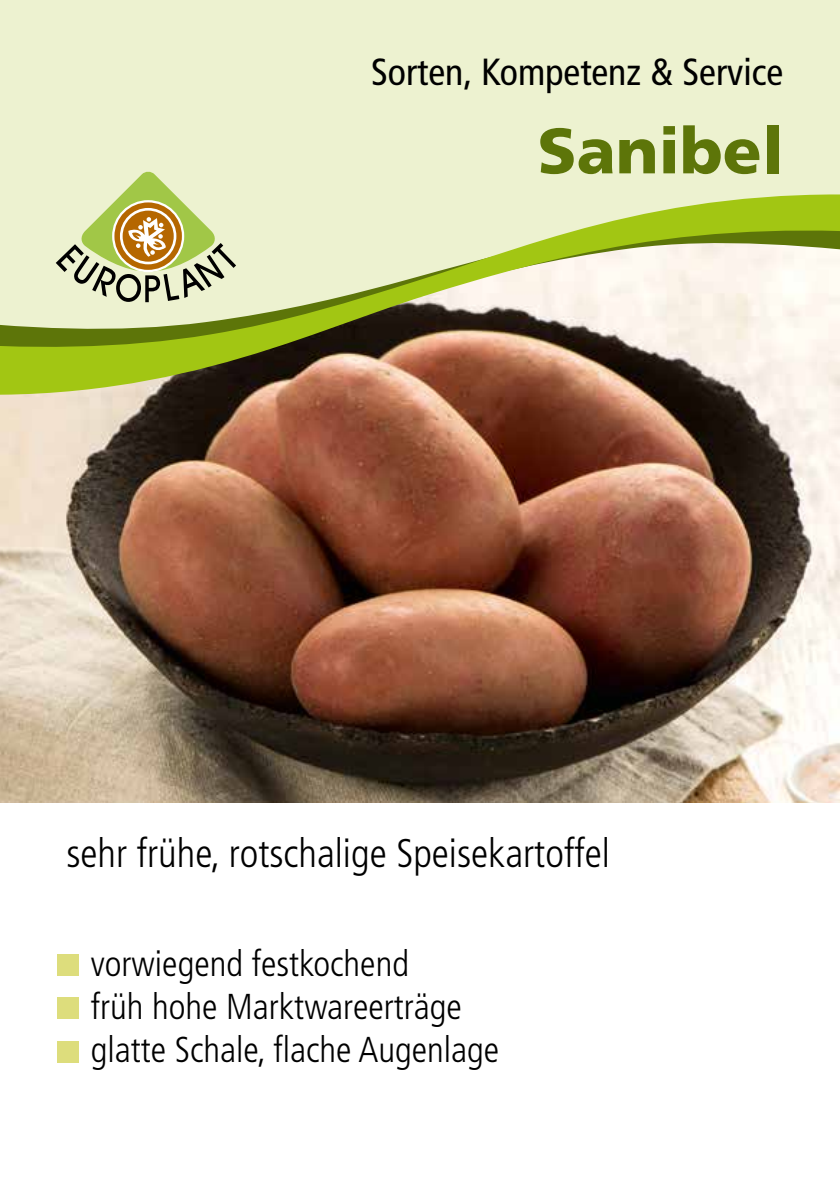
<style>
.page{position:relative;width:840px;height:1191px;background:#fff}
.page>*{position:absolute;margin:0;border:0;box-sizing:border-box;transform-origin:0 0}
.t1{font:900 64px "Frutiger";color:#5d7509}
.t2{font:300 condensed 40px "Frutiger";color:#000}
.t3{font:condensed 37.8px "Frutiger";color:#000}
.t4{font:300 condensed 36px/43.2px "Frutiger";color:#000}
</style>
<div class="page">
<img style="left:0;top:399px;width:839px;height:403px">
<div style="left:0;top:0;width:839px;height:181px;background:#edf2d0"></div>
<svg style="left:0;top:181px;width:839px;height:218px"></svg>
<svg style="left:56px;top:171px;width:180px;height:131px"></svg>
<div style="left:57px;top:953px;width:21px;height:22px;background:#dddd7c"></div>
<div style="left:57px;top:997px;width:21px;height:22px;background:#dddd7c"></div>
<div style="left:57px;top:1041px;width:21px;height:22px;background:#dddd7c"></div>
<p class="t3" style="left:371px;top:50px;width:413px">Sorten, Kompetenz &amp; Service</p>
<h1 class="t1" style="left:537px;top:112px;width:247px">Sanibel</h1>
<p class="t2" style="left:66px;top:830px;width:544px">sehr frühe, rotschalige Speisekartoffel</p>
<p class="t4" style="left:91px;top:942px;width:409px">vorwiegend festkochend<br>früh hohe Marktwareerträge glatte Schale, flache Augenlage</p>
</div>
